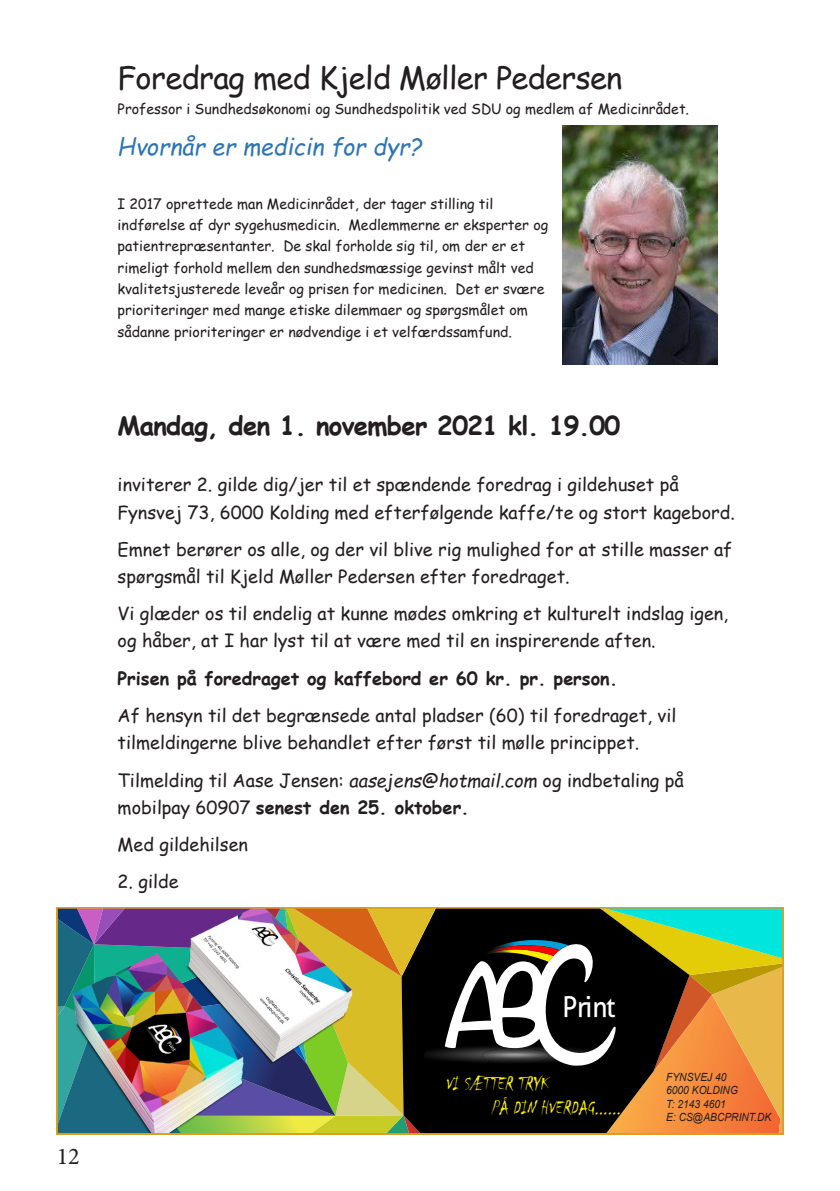
<style>
.page{position:relative;width:840px;height:1191px;background:#fff}
.page>*{position:absolute;margin:0;border:0;box-sizing:border-box;transform-origin:0 0}
.t1{font:30.8px "Comic Sans MS";letter-spacing:-.02em;color:#231f20}
.t2{font:28.8px "Aller";letter-spacing:-.03em;color:#fff;scale:.91 1}
.t3{font:700 25.8px "Comic Sans MS";letter-spacing:-.025em;color:#231f20}
.t4{font:24px "Minion Pro";color:#231f20}
.t5{font:italic 23.2px "Comic Sans MS";color:#2e74b5}
.t6{font:italic 20px/24px "Chiller";color:#fff101;scale:.91 1}
.t7{font:18px/37.4px "Comic Sans MS";color:#231f20}
.t8{font:14.2px/21.2px "Comic Sans MS";color:#231f20}
.t9{font:italic 11.2px/13.6px "Arial";color:#231f20;scale:.91 1}
.s1{font-weight:700}
.s2{font-style:italic}
</style>
<div class="page">
<svg style="left:436px;top:910px;width:8px;height:221px"></svg>
<img style="left:436px;top:1033px;width:8px;height:45px">
<svg style="left:444px;top:910px;width:335px;height:221px;background:#635734"></svg>
<svg style="left:60px;top:910px;width:376px;height:221px;background:#80792f"></svg>
<img style="left:73px;top:910px;width:279px;height:221px">
<div style="left:57px;top:907px;width:725px;height:227px;border:2px solid #da9f26"></div>
<img style="left:562px;top:125px;width:155px;height:239px">
<p class="t1" style="left:117px;top:55px;width:506px">Foredrag med Kjeld Møller Pedersen</p>
<p class="t8" style="left:117px;top:97px;width:572px">Professor i Sundhedsøkonomi og Sundhedspolitik ved SDU og medlem af Medicinrådet.</p>
<p class="t5" style="left:117px;top:129px;width:306px">Hvornår er medicin for dyr?</p>
<p class="t8" style="left:117px;top:193px;width:432px">I 2017 oprettede man Medicinrådet, der tager stilling til indførelse af dyr sygehusmedicin. Medlemmerne er eksperter og patientrepræsentanter. De skal forholde sig til, om der er et rimeligt forhold mellem den sundhedsmæssige gevinst målt ved kvalitetsjusterede leveår og prisen for medicinen. Det er svære prioriteringer med mange etiske dilemmaer og spørgsmålet om sådanne prioriteringer er nødvendige i et velfærdssamfund.</p>
<p class="t3" style="left:117px;top:407px;width:504px">Mandag, den 1. november 2021 kl. 19.00</p>
<p class="t7" style="left:117px;top:471px;width:618px;line-height:27.2px">inviterer 2. gilde dig/jer til et spændende foredrag i gildehuset på<br>Fynsvej 73, 6000 Kolding med efterfølgende kaffe/te og stort kagebord.</p>
<p class="t7" style="left:117px;top:535px;width:616px;line-height:27px">Emnet berører os alle, og der vil blive rig mulighed for at stille masser af spørgsmål til Kjeld Møller Pedersen efter foredraget.</p>
<p class="t7" style="left:117px;top:599px;width:612px;line-height:27.2px">Vi glæder os til endelig at kunne mødes omkring et kulturelt indslag igen, og håber, at I har lyst til at være med til en inspirerende aften.</p>
<p class="t7" style="left:117px;top:659px;width:560px"><span class="s1">Prisen på foredraget og kaffebord er 60 kr. pr. person.<br></span>Af hensyn til det begrænsede antal pladser (60) til foredraget, vil</p>
<p class="t7" style="left:117px;top:723px;width:567px">tilmeldingerne blive behandlet efter først til mølle princippet.<br>Tilmelding til Aase Jensen: <span class="s2">aasejens@hotmail.com</span> og indbetaling på</p>
<p class="t7" style="left:117px;top:788px;width:353px">mobilpay 60907 <span class="s1">senest den 25. oktober.<br></span>Med gildehilsen</p>
<p class="t7" style="left:117px;top:862px;width:62px">2. gilde</p>
<h3 class="t4" style="left:57px;top:1140px;width:25px">12</h3>
<p class="t2" style="left:562px;top:989px;width:60px">Print</p>
<p class="t6" style="left:491px;top:1072px;width:148px;text-indent:-46px">VI SÆTTER TRYK<br>PÅ DIN HVERDAG......</p>
<p class="t9" style="left:665px;top:1070px;width:117px">FYNSVEJ 40<br>6000 KOLDING<br>T: 2143 4601<br>E: CS@ABCPRINT.DK</p>
</div>
